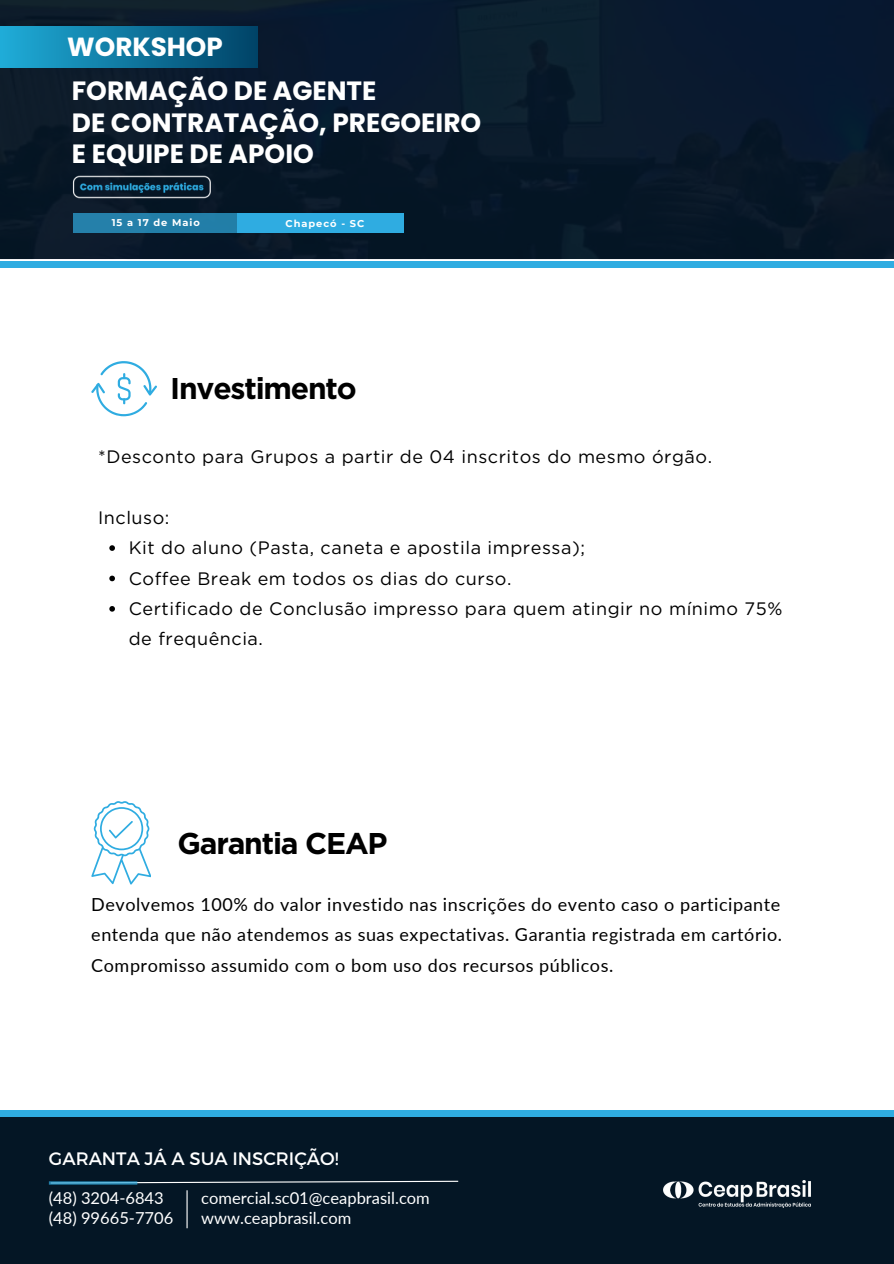
<style>
.page{position:relative;width:894px;height:1264px;background:#fff}
.page>*{position:absolute;margin:0;border:0;box-sizing:border-box;transform-origin:0 0}
.t1{font:700 30px "Gotham";letter-spacing:-.04em;color:#000}
.t2{font:700 26.4px/31.2px "Poppins";color:#fff}
.t3{font:700 26.25px "Poppins";color:#fff}
.t4{font:18px/30.3px "Gotham";letter-spacing:.03em;color:#000}
.t5{font:18px/30.3px "Lato";letter-spacing:.03em;color:#000;text-align:justify}
.t6{font:18px "Montserrat";color:#fff}
.t7{font:16.5px "Lato";color:#fff}
.t8{font:700 9.9px "Montserrat";letter-spacing:.1em;color:#fff}
</style>
<div class="page">
<svg style="left:91px;top:361px;width:65px;height:55px"></svg>
<svg style="left:91px;top:801px;width:60px;height:83px"></svg>
<div style="left:0;top:1113px;width:893px;height:150px;background:#041625"></div>
<div style="left:0;top:1109px;width:893px;height:7px;background:#2face1"></div>
<svg style="left:137px;top:1180px;width:322px;height:4px"></svg>
<hr style="left:49px;top:1181px;width:88px;height:3px;background:#2face1">
<hr style="left:186px;top:1190px;width:1px;height:38px;background:#fff">
<img style="left:663px;top:1180px;width:147px;height:27px">
<div style="left:0;top:261px;width:893px;height:7px;background:#2face1"></div>
<img style="left:0;top:0;width:893px;height:259px">
<div style="left:73px;top:213px;width:165px;height:19px;background:#237fa9"></div>
<div style="left:237px;top:213px;width:167px;height:19px;background:#2face1"></div>
<img style="left:27px;top:174px;width:230px;height:31px">
<div style="left:0;top:27px;width:257px;height:40px;background:linear-gradient(to right,#1facd8,#004367)"></div>
<svg style="left:109px;top:545px;width:6px;height:6px"></svg>
<svg style="left:109px;top:575px;width:6px;height:6px"></svg>
<svg style="left:109px;top:606px;width:6px;height:5px"></svg>
<h3 class="t3" style="left:67px;top:29px;width:157px">WORKSHOP</h3>
<h2 class="t2" style="left:72px;top:75px;width:411px">FORMAÇÃO DE AGENTE<br>DE CONTRATAÇÃO, PREGOEIRO<br>E EQUIPE DE APOIO</h2>
<p class="t8" style="left:112px;top:217px;width:90px">15 a 17 de Maio</p>
<p class="t8" style="left:285px;top:217px;width:80px">Chapecó - SC</p>
<h1 class="t1" style="left:170px;top:370px;width:188px">Investimento</h1>
<p class="t4" style="left:98px;top:441px;width:615px">*Desconto para Grupos a partir de 04 inscritos do mesmo órgão.</p>
<p class="t4" style="left:129px;top:502px;width:655px;text-indent:-31px">Incluso:<br>Kit do aluno (Pasta, caneta e apostila impressa);<br>Coffee Break em todos os dias do curso.<br>Certificado de Conclusão impresso para quem atingir no mínimo 75% de frequência.</p>
<h1 class="t1" style="left:177px;top:825px;width:212px">Garantia CEAP</h1>
<p class="t5" style="left:91px;top:888px;width:692px">Devolvemos 100% do valor investido nas inscrições do evento caso o participante entenda que não atendemos as suas expectativas. Garantia registrada em cartório.<br>Compromisso assumido com o bom uso dos recursos públicos.</p>
<p class="t6" style="left:49px;top:1146px;width:291px">GARANTA JÁ A SUA INSCRIÇÃO!</p>
<p class="t7" style="left:49px;top:1188px;width:116px">(48) 3204-6843</p>
<p class="t7" style="left:201px;top:1188px;width:230px">comercial.sc01@ceapbrasil.com</p>
<p class="t7" style="left:49px;top:1207px;width:126px">(48) 99665-7706</p>
<p class="t7" style="left:201px;top:1207px;width:151px">www.ceapbrasil.com</p>
</div>
